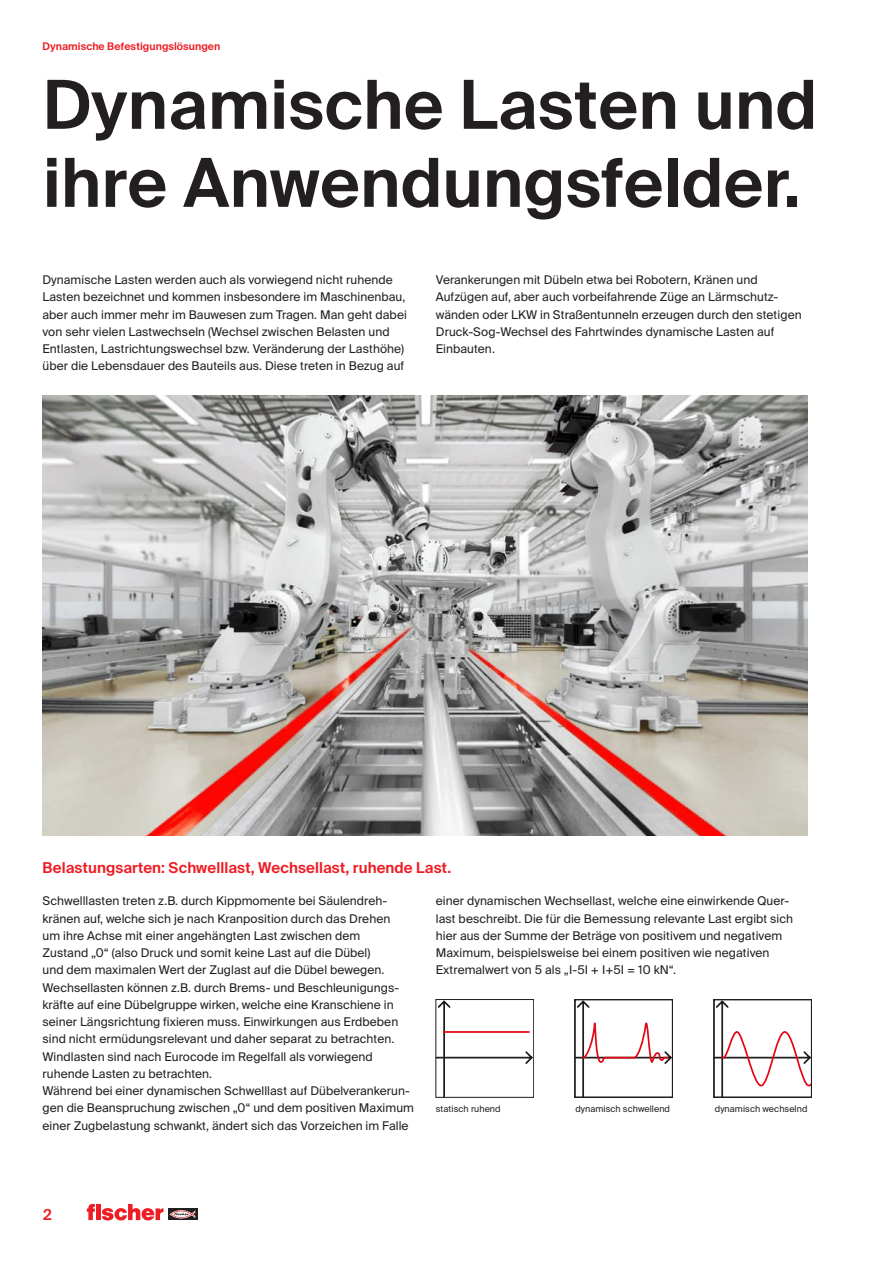
<style>
.page{position:relative;width:893px;height:1263px;background:#fff}
.page>*{position:absolute;margin:0;border:0;box-sizing:border-box;transform-origin:0 0}
.t1{font:600 67.5px/78px "fischerstrong";letter-spacing:.005em;color:#231f20}
.t2{font:600 15px "fischerstrong";letter-spacing:.005em;color:#ee1d23}
.t3{font:12px/17.2px "fischerstrong";letter-spacing:.005em;color:#231f20}
.t4{font:600 10.5px "fischerstrong";letter-spacing:.005em;color:#ee1d23}
.t5{font:9px "fischerstrong";letter-spacing:.005em;color:#231f20}
</style>
<div class="page">
<svg style="left:168px;top:1208px;width:29px;height:12px"></svg>
<svg style="left:169px;top:1210px;width:26px;height:8px"></svg>
<svg style="left:87px;top:1204px;width:76px;height:16px"></svg>
<img style="left:43px;top:396px;width:765px;height:440px">
<svg style="left:438px;top:1001px;width:94px;height:94px"></svg>
<hr style="left:443px;top:1031px;width:87px;height:2px;background:#e30613">
<div style="left:436px;top:999px;width:98px;height:98px;border:1px solid #1d1d1b"></div>
<svg style="left:578px;top:1002px;width:92px;height:92px"></svg>
<div style="left:575px;top:999px;width:98px;height:98px;border:2px solid #1d1d1b"></div>
<svg style="left:717px;top:1002px;width:92px;height:92px"></svg>
<div style="left:714px;top:999px;width:98px;height:98px;border:2px solid #1d1d1b"></div>
<p class="t4" style="left:43px;top:41px;width:179px">Dynamische Befestigungslösungen</p>
<h1 class="t1" style="left:43px;top:66px;width:776px">Dynamische Lasten und ihre Anwendungsfelder.</h1>
<p class="t3" style="left:43px;top:271px;width:366px">Dynamische Lasten werden auch als vorwiegend nicht ruhende Lasten bezeichnet und kommen insbesondere im Maschinenbau, aber auch immer mehr im Bauwesen zum Tragen. Man geht dabei von sehr vielen Lastwechseln (Wechsel zwischen Belasten und Entlasten, Lastrichtungswechsel bzw. Veränderung der Lasthöhe) über die Lebensdauer des Bauteils aus. Diese treten in Bezug auf</p>
<p class="t3" style="left:436px;top:271px;width:367px">Verankerungen mit Dübeln etwa bei Robotern, Kränen und Aufzügen auf, aber auch vorbeifahrende Züge an Lärmschutz&shy;wänden oder LKW in Straßentunneln erzeugen durch den stetigen Druck-Sog-Wechsel des Fahrtwindes dynamische Lasten auf Einbauten.</p>
<p class="t2" style="left:43px;top:859px;width:410px">Belastungsarten: Schwelllast, Wechsellast, ruhende Last.</p>
<p class="t3" style="left:43px;top:893px;width:373px">Schwelllasten treten z.B. durch Kippmomente bei Säulendreh&shy;kränen auf, welche sich je nach Kranposition durch das Drehen<br>um ihre Achse mit einer angehängten Last zwischen dem<br>Zustand „0“ (also Druck und somit keine Last auf die Dübel)<br>und dem maximalen Wert der Zuglast auf die Dübel bewegen.<br>Wechsellasten können z.B. durch Brems- und Beschleunigungs&shy;kräfte auf eine Dübelgruppe wirken, welche eine Kranschiene in seiner Längsrichtung fixieren muss. Einwirkungen aus Erdbeben sind nicht ermüdungsrelevant und daher separat zu betrachten.<br>Windlasten sind nach Eurocode im Regelfall als vorwiegend ruhende Lasten zu betrachten.<br>Während bei einer dynamischen Schwelllast auf Dübelverankerun&shy;gen die Beanspruchung zwischen „0“ und dem positiven Maximum einer Zugbelastung schwankt, ändert sich das Vorzeichen im Falle</p>
<p class="t3" style="left:436px;top:892px;width:359px">einer dynamischen Wechsellast, welche eine einwirkende Quer&shy;last beschreibt. Die für die Bemessung relevante Last ergibt sich hier aus der Summe der Beträge von positivem und negativem Maximum, beispielsweise bei einem positiven wie negativen Extremalwert von 5 als „I-5I + I+5I = 10 kN“.</p>
<p class="t5" style="left:436px;top:1104px;width:66px">statisch ruhend</p>
<p class="t5" style="left:575px;top:1104px;width:96px">dynamisch schwellend</p>
<p class="t5" style="left:715px;top:1104px;width:94px">dynamisch wechselnd</p>
<p class="t2" style="left:43px;top:1206px;width:10px">2</p>
</div>
